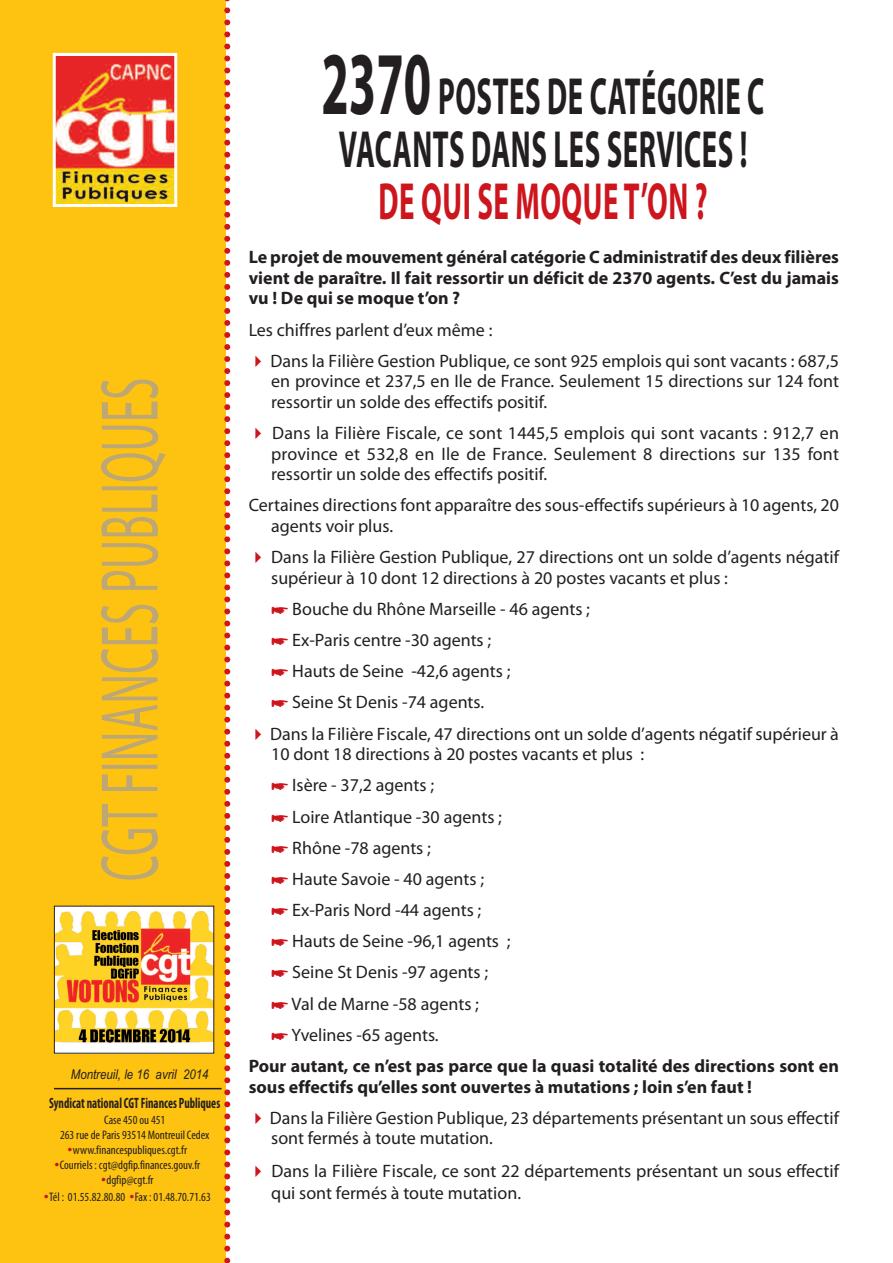
<style>
.page{position:relative;width:893px;height:1263px;background:#fff}
.page>*{position:absolute;margin:0;border:0;box-sizing:border-box;transform-origin:0 0}
.t1{font:700 52.5px/52.5px "Myriad Pro";letter-spacing:.02em;color:#231f20;text-align:center;scale:.55 1}
.t2{font:700 52.5px "Myriad Pro";letter-spacing:.02em;color:#cd151d;scale:.55 1}
.t3{font:18px/31.2px "Myriad Pro";color:#231f20}
.t4{font:700 18px/20.5px "Myriad Pro";color:#231f20;text-align:justify}
.t5{font:700 condensed 15px "Myriad Pro";color:#231f20;scale:.8 1}
.t6{font:italic 13.5px "Arial";color:#231f20;scale:.85 1}
.t7{font:condensed 12.3px "Myriad Pro";color:#231f20}
.s1{font-size:90px}
</style>
<div class="page">
<div style="left:0;top:0;width:225px;height:1263px;background:#fec210"></div>
<img style="left:57px;top:57px;width:116px;height:146px">
<div style="left:53px;top:53px;width:124px;height:154px;border:3px solid #fff"></div>
<hr style="left:54px;top:1088px;width:168px;height:1px;background:#231f20">
<svg style="left:224px;top:0;width:6px;height:1263px"></svg>
<svg style="left:101px;top:426px;width:65px;height:453px"></svg>
<div style="left:54px;top:906px;width:160px;height:147px;background:#fff"></div>
<img style="left:56px;top:911px;width:156px;height:133px">
<p class="t6" style="left:71px;top:1066px;width:164px">Montreuil, le 16 avril 2014</p>
<p class="t5" style="left:49px;top:1098px;width:215px">Syndicat national CGT Finances Publiques</p>
<p class="t7" style="left:104px;top:1115px;width:63px">Case 450 ou 451</p>
<p class="t7" style="left:60px;top:1130px;width:151px">263 rue de Paris 93514 Montreuil Cedex</p>
<p class="t7" style="left:73px;top:1145px;width:116px">www.financespubliques.cgt.fr</p>
<p class="t7" style="left:60px;top:1160px;width:142px">Courriels : cgt@dgfip.finances.gouv.fr</p>
<p class="t7" style="left:106px;top:1176px;width:49px">dgfip@cgt.fr</p>
<p class="t7" style="left:49px;top:1192px;width:163px">Tél : 01.55.82.80.80 Fax : 01.48.70.71.63</p>
<h1 class="t1" style="left:321px;top:75px;width:807px"><span class="s1">2370</span> POSTES DE CATÉGORIE C<br>VACANTS DANS LES SERVICES !</h1>
<h1 class="t2" style="left:379px;top:182px;width:600px">DE QUI SE MOQUE T’ON ?</h1>
<p class="t4" style="left:249px;top:248px;width:592px">Le projet de mouvement général catégorie C administratif des deux filières vient de paraître. Il fait ressortir un déficit de 2370 agents. C’est du jamais vu ! De qui se moque t’on ?</p>
<p class="t3" style="left:270px;top:315px;width:570px;text-indent:-22px">Les chiffres parlent d’eux même :<br>Dans la Filière Gestion Publique, ce sont 925 emplois qui sont vacants : 687,5</p>
<p class="t3" style="left:271px;top:372px;width:569px;line-height:20.5px">en province et 237,5 en Ile de France. Seulement 15 directions sur 124 font ressortir un solde des effectifs positif.</p>
<p class="t3" style="left:271px;top:424px;width:569px;line-height:20.5px;text-align:justify">Dans la Filière Fiscale, ce sont 1445,5 emplois qui sont vacants : 912,7 en province et 532,8 en Ile de France. Seulement 8 directions sur 135 font ressortir un solde des effectifs positif.</p>
<p class="t3" style="left:271px;top:496px;width:569px;line-height:20.5px;text-indent:-23px">Certaines directions font apparaître des sous-effectifs supérieurs à 10 agents, 20 agents voir plus.</p>
<p class="t3" style="left:271px;top:548px;width:569px;line-height:20.5px">Dans la Filière Gestion Publique, 27 directions ont un solde d’agents négatif supérieur à 10 dont 12 directions à 20 postes vacants et plus :</p>
<p class="t3" style="left:292px;top:595px;width:299px">Bouche du Rhône Marseille - 46 agents ;</p>
<p class="t3" style="left:292px;top:626px;width:201px">Ex-Paris centre -30 agents ;</p>
<p class="t3" style="left:292px;top:657px;width:220px">Hauts de Seine -42,6 agents ;</p>
<p class="t3" style="left:292px;top:688px;width:193px">Seine St Denis -74 agents.</p>
<p class="t3" style="left:270px;top:719px;width:570px">Dans la Filière Fiscale, 47 directions ont un solde d’agents négatif supérieur à</p>
<p class="t3" style="left:291px;top:740px;width:354px;text-indent:-20px">10 dont 18 directions à 20 postes vacants et plus :<br>Isère - 37,2 agents ;<br>Loire Atlantique -30 agents ;<br>Rhône -78 agents ;<br>Haute Savoie - 40 agents ;<br>Ex-Paris Nord -44 agents ;<br>Hauts de Seine -96,1 agents ;<br>Seine St Denis -97 agents ;<br>Val de Marne -58 agents ;<br>Yvelines -65 agents.</p>
<p class="t4" style="left:249px;top:1057px;width:592px">Pour autant, ce n’est pas parce que la quasi totalité des directions sont en sous effectifs qu’elles sont ouvertes à mutations ; loin s’en faut !</p>
<p class="t3" style="left:270px;top:1109px;width:571px;line-height:20.5px">Dans la Filière Gestion Publique, 23 départements présentant un sous effectif sont fermés à toute mutation.</p>
<p class="t3" style="left:271px;top:1162px;width:569px;line-height:21.6px">Dans la Filière Fiscale, ce sont 22 départements présentant un sous effectif qui sont fermés à toute mutation.</p>
</div>
